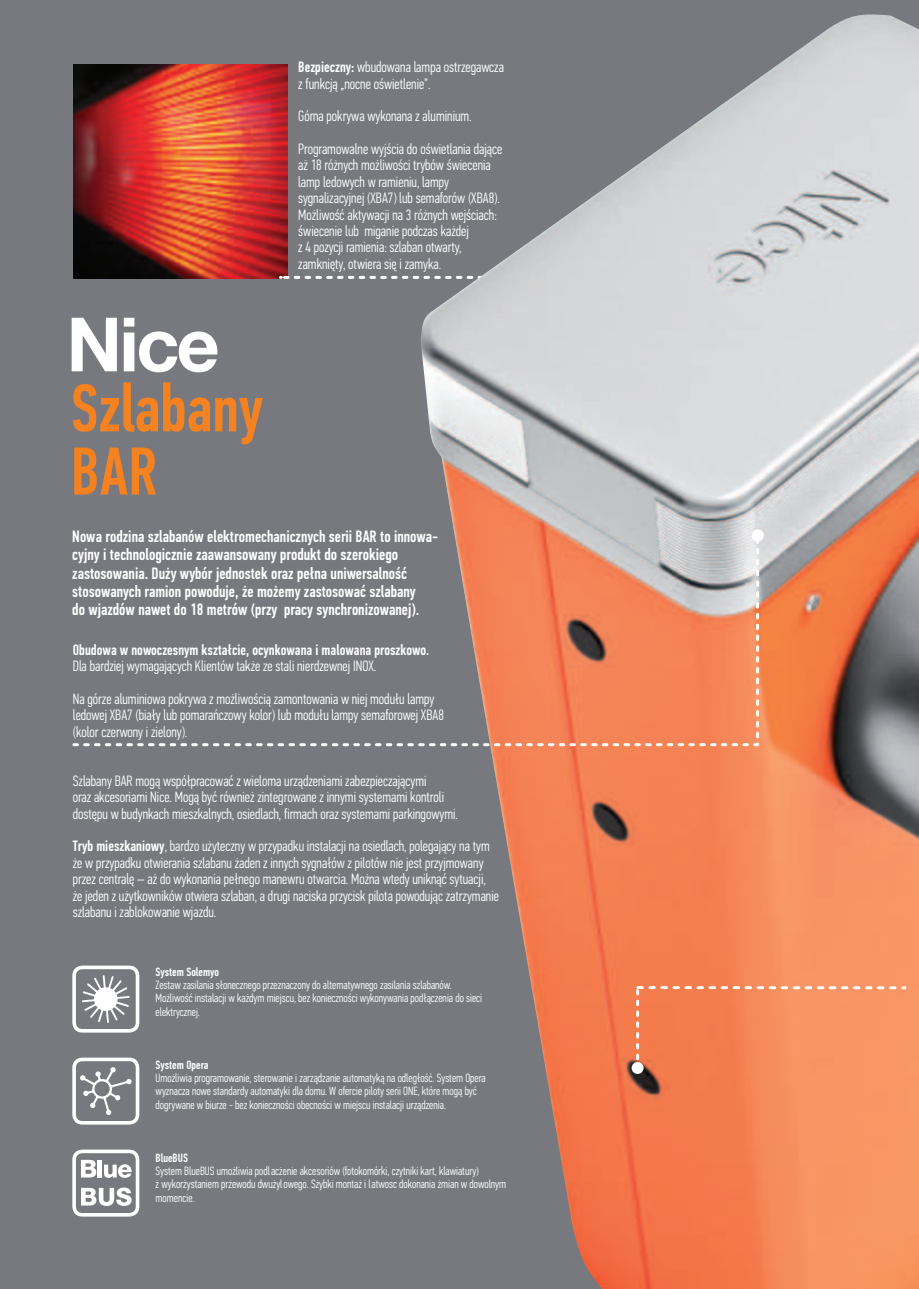
<style>
.page{position:relative;width:919px;height:1289px;background:#fff}
.page>*{position:absolute;margin:0;border:0;box-sizing:border-box;transform-origin:0 0}
.t1{font:700 75px "Helvetica Neue LT Pro";color:#fff}
.t2{font:67.5px/63.2px "PF Din Text Comp Pro";color:#f58220}
.t3{font:500 16.5px/18.1px "PF Din Text Comp Pro";color:#fff}
.t4{font:300 15px/16.4px "PF Din Text Comp Pro";color:#fff}
.t5{font:500 15px "PF Din Text Comp Pro";color:#fff}
.t6{font:300 12px/13px "PF Din Text Comp Pro";color:#fff}
.t7{font:500 12px "PF Din Text Comp Pro";color:#fff}
.s1{font-weight:500}
</style>
<div class="page">
<div style="left:0;top:0;width:918px;height:1288px;background:#77797e"></div>
<img style="left:73px;top:64px;width:214px;height:215px">
<svg style="left:82px;top:975px;width:48px;height:47px"></svg>
<div style="left:72px;top:965px;width:67px;height:67px;border:4px solid #fff;border-radius:8px"></div>
<div style="left:72px;top:1057px;width:67px;height:67px;border:4px solid #fff;border-radius:8px"></div>
<svg style="left:80px;top:1067px;width:51px;height:47px"></svg>
<div style="left:72px;top:1149px;width:67px;height:67px;border:4px solid #fff;border-radius:8px"></div>
<svg style="left:81px;top:1187px;width:51px;height:18px"></svg>
<svg style="left:81px;top:1159px;width:15px;height:18px"></svg>
<hr style="left:98px;top:1159px;width:4px;height:18px;background:#fff">
<svg style="left:104px;top:1164px;width:28px;height:13px"></svg>
<svg style="left:280px;top:276px;width:140px;height:3px"></svg>
<img style="left:420px;top:14px;width:498px;height:1274px">
<svg style="left:636px;top:986px;width:270px;height:83px;background:#f58c5e"></svg>
<div style="left:631px;top:1061px;width:12px;height:12px;background:#fff;border-radius:50%"></div>
<svg style="left:72px;top:530px;width:688px;height:217px"></svg>
<div style="left:751px;top:529px;width:12px;height:12px;background:#fff;border-radius:50%"></div>
<h1 class="t1" style="left:66px;top:318px;width:155px">Nice</h1>
<h2 class="t2" style="left:71px;top:383px;width:194px">Szlabany<br>BAR</h2>
<p class="t4" style="left:298px;top:60px;width:207px"><span class="s1">Bezpieczny:</span> wbudowana lampa ostrzegawcza z funkcj¹ „nocne oœwietlenie”.</p>
<p class="t4" style="left:298px;top:101px;width:205px;line-height:32.7px">Górna pokrywa wykonana z aluminium.<br>Programowalne wyjœcia do oœwietlania daj¹ce</p>
<p class="t4" style="left:298px;top:158px;width:203px">a¿ 18 ró¿nych mo¿liwoœci trybów œwiecenia lamp ledowych w ramieniu, lampy sygnalizacyjnej (XBA7) lub semaforów (XBA8).<br>Mo¿liwoœæ aktywacji na 3 ró¿nych wejœciach: œwiecenie lub miganie podczas ka¿dej<br>z 4 pozycji ramienia: szlaban otwarty, zamkniêty, otwiera siê i zamyka.</p>
<p class="t3" style="left:72px;top:529px;width:367px">Nowa rodzina szlabanów elektromechanicznych serii BAR to innowa&shy;cyjny i technologicznie zaawansowany produkt do szerokiego zastosowania. Du¿y wybór jednostek oraz pe³na uniwersalnoœæ stosowanych ramion powoduje, ¿e mo¿emy zastosowaæ szlabany<br>do wjazdów nawet do 18 metrów (przy pracy synchronizowanej).</p>
<p class="t5" style="left:73px;top:643px;width:358px">Obudowa w nowoczesnym kszta³cie, ocynkowana i malowana proszkowo.</p>
<p class="t4" style="left:73px;top:651px;width:363px;line-height:32.7px">Dla bardziej wymagaj¹cych Klientów tak¿e ze stali nierdzewnej INOX.<br>Na górze aluminiowa pokrywa z mo¿liwoœci¹ zamontowania w niej modu³u lampy</p>
<p class="t4" style="left:73px;top:708px;width:372px">ledowej XBA7 (bia³y lub pomarañczowy kolor) lub modu³u lampy semaforowej XBA8 (kolor czerwony i zielony).</p>
<p class="t4" style="left:73px;top:773px;width:386px">Szlabany BAR mog¹ wspó³pracowaæ z wieloma urz¹dzeniami zabezpieczaj¹cymi<br>oraz akcesoriami Nice. Mog¹ byæ równie¿ zintegrowane z innymi systemami kontroli dostêpu w budynkach mieszkalnych, osiedlach, firmach oraz systemami parkingowymi.</p>
<p class="t4" style="left:73px;top:839px;width:428px"><span class="s1">Tryb mieszkaniowy</span>, bardzo u¿yteczny w przypadku instalacji na osiedlach, polegaj¹cy na tym ¿e w przypadku otwierania szlabanu ¿aden z innych sygna³ów z pilotów nie jest przyjmowany przez centralê – a¿ do wykonania pe³nego manewru otwarcia. Mo¿na wtedy unikn¹æ sytuacji, ¿e jeden z u¿ytkowników otwiera szlaban, a drugi naciska przycisk pilota powoduj¹c zatrzymanie szlabanu i zablokowanie wjazdu.</p>
<p class="t7" style="left:156px;top:967px;width:65px">System Solemyo</p>
<p class="t6" style="left:156px;top:979px;width:328px">Zestaw zasilania s³onecznego przeznaczony do alternatywnego zasilania szlabanów.<br>Mo¿liwoœæ instalacji w ka¿dym miejscu, bez koniecznoœci wykonywania pod³¹czenia do sieci elektrycznej.</p>
<p class="t7" style="left:156px;top:1060px;width:54px">System Opera</p>
<p class="t6" style="left:156px;top:1072px;width:331px">Umo¿liwia programowanie, sterowanie i zarz¹dzanie automatyk¹ na odleg³oœæ. System Opera wyznacza nowe standardy automatyki dla domu. W ofercie piloty serii ONE, które mog¹ byæ dogrywane w biurze - bez koniecznoœci obecnoœci w miejscu instalacji urz¹dzenia.</p>
<p class="t7" style="left:156px;top:1153px;width:34px">BlueBUS</p>
<p class="t6" style="left:156px;top:1165px;width:352px">System BlueBUS umozliwia podlaczenie akcesoriów (fotokomórki, czytniki kart, klawiatury)<br>z wykorzystaniem przewodu dwuzylowego. Szybki montaz i latwosc dokonania zmian w dowolnym momencie.</p>
</div>
